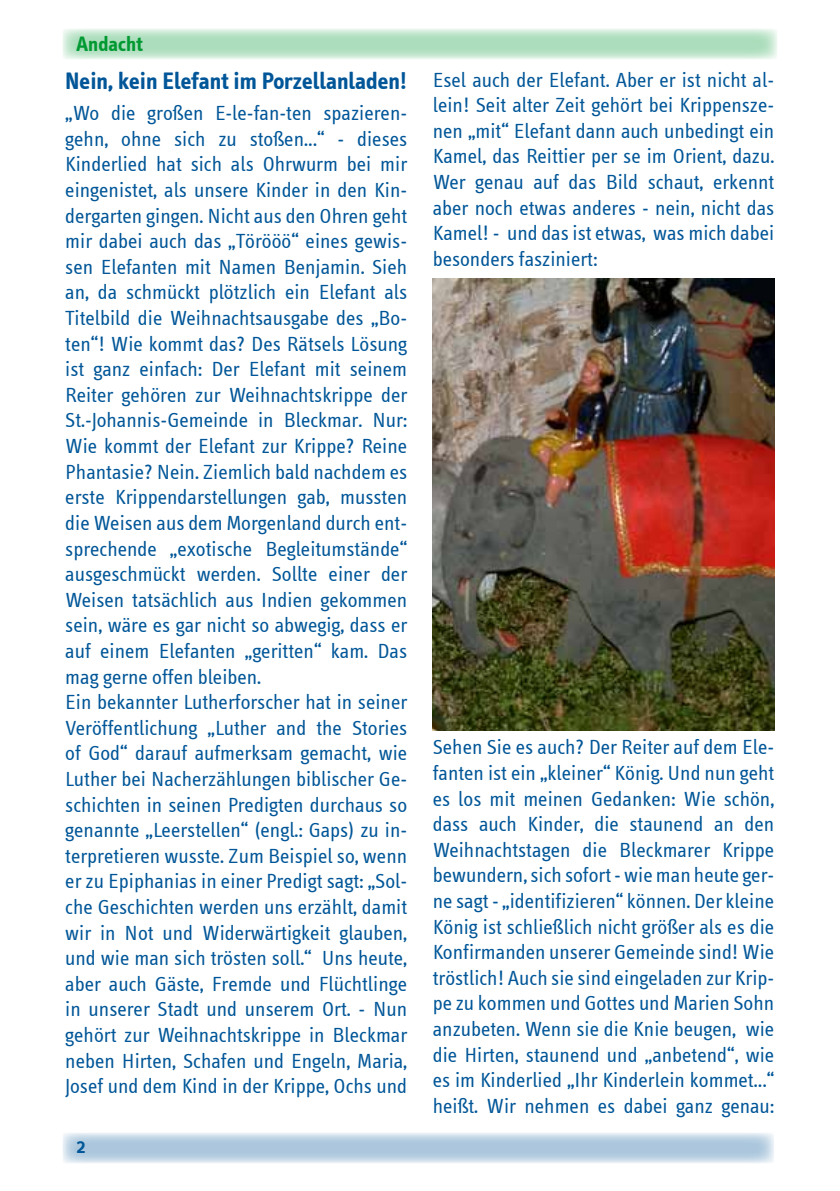
<style>
.page{position:relative;width:840px;height:1191px;background:#fff}
.page>*{position:absolute;margin:0;border:0;box-sizing:border-box;transform-origin:0 0}
.t1{font:700 24px "Info Text";color:#005698}
.t2{font:21px/25.6px "Info Text Normal";color:#005698;text-align:justify}
.t3{font:700 21px "Info Text";color:#009932}
.t4{font:600 21px "Info Text";color:#005698}
</style>
<div class="page">
<svg style="left:63px;top:1133px;width:710px;height:30px;background:#bdd2e3"></svg>
<svg style="left:63px;top:29px;width:714px;height:30px;background:#bde4c9"></svg>
<img style="left:432px;top:279px;width:342px;height:451px">
<p class="t3" style="left:77px;top:32px;width:68px">Andacht</p>
<p class="t1" style="left:65px;top:67px;width:343px">Nein, kein Elefant im Porzellanladen!</p>
<p class="t2" style="left:65px;top:101px;width:343px;text-align:left">„Wo die großen E-le-fan-ten spazieren&shy;gehn, ohne sich zu stoßen...“ - dieses Kinderlied hat sich als Ohrwurm bei mir eingenistet, als unsere Kinder in den Kin&shy;dergarten gingen. Nicht aus den Ohren geht mir dabei auch das „Törööö“ eines gewis&shy;sen Elefanten mit Namen Benjamin. Sieh an, da schmückt plötzlich ein Elefant als Titelbild die Weihnachtsausgabe des „Bo&shy;ten“! Wie kommt das? Des Rätsels Lösung ist ganz einfach: Der Elefant mit seinem Reiter gehören zur Weihnachtskrippe der St.-Johannis-Gemeinde in Bleckmar. Nur:<br>Wie kommt der Elefant zur Krippe? Reine Phantasie? Nein. Ziemlich bald nachdem es erste Krippendarstellungen gab, mussten die Weisen aus dem Morgenland durch ent&shy;sprechende „exotische Begleitumstände“ ausgeschmückt werden. Sollte einer der Weisen tatsächlich aus Indien gekommen sein, wäre es gar nicht so abwegig, dass er auf einem Elefanten „geritten“ kam. Das mag gerne offen bleiben.<br>Ein bekannter Lutherforscher hat in seiner Veröffentlichung „Luther and the Stories of God“ darauf aufmerksam gemacht, wie Luther bei Nacherzählungen biblischer Ge&shy;schichten in seinen Predigten durchaus so genannte „Leerstellen“ (engl.: Gaps) zu in&shy;terpretieren wusste. Zum Beispiel so, wenn er zu Epiphanias in einer Predigt sagt: „Sol&shy;che Geschichten werden uns erzählt, damit wir in Not und Widerwärtigkeit glauben, und wie man sich trösten soll.“ Uns heute, aber auch Gäste, Fremde und Flüchtlinge in unserer Stadt und unserem Ort. - Nun gehört zur Weihnachtskrippe in Bleckmar neben Hirten, Schafen und Engeln, Maria, Josef und dem Kind in der Krippe, Ochs und</p>
<p class="t4" style="left:77px;top:1133px;width:11px">2</p>
<p class="t2" style="left:432px;top:67px;width:343px">Esel auch der Elefant. Aber er ist nicht al&shy;lein! Seit alter Zeit gehört bei Krippensze&shy;nen „mit“ Elefant dann auch unbedingt ein Kamel, das Reittier per se im Orient, dazu.<br>Wer genau auf das Bild schaut, erkennt aber noch etwas anderes - nein, nicht das Kamel! - und das ist etwas, was mich dabei besonders fasziniert:</p>
<p class="t2" style="left:432px;top:734px;width:343px">Sehen Sie es auch? Der Reiter auf dem Ele&shy;fanten ist ein „kleiner“ König. Und nun geht es los mit meinen Gedanken: Wie schön, dass auch Kinder, die staunend an den Weihnachtstagen die Bleckmarer Krippe bewundern, sich sofort - wie man heute ger&shy;ne sagt - „identifizieren“ können. Der kleine König ist schließlich nicht größer als es die Konfirmanden unserer Gemeinde sind! Wie tröstlich! Auch sie sind eingeladen zur Krip&shy;pe zu kommen und Gottes und Marien Sohn anzubeten. Wenn sie die Knie beugen, wie die Hirten, staunend und „anbetend“, wie es im Kinderlied „Ihr Kinderlein kommet...“ heißt. Wir nehmen es dabei ganz genau:</p>
</div>
